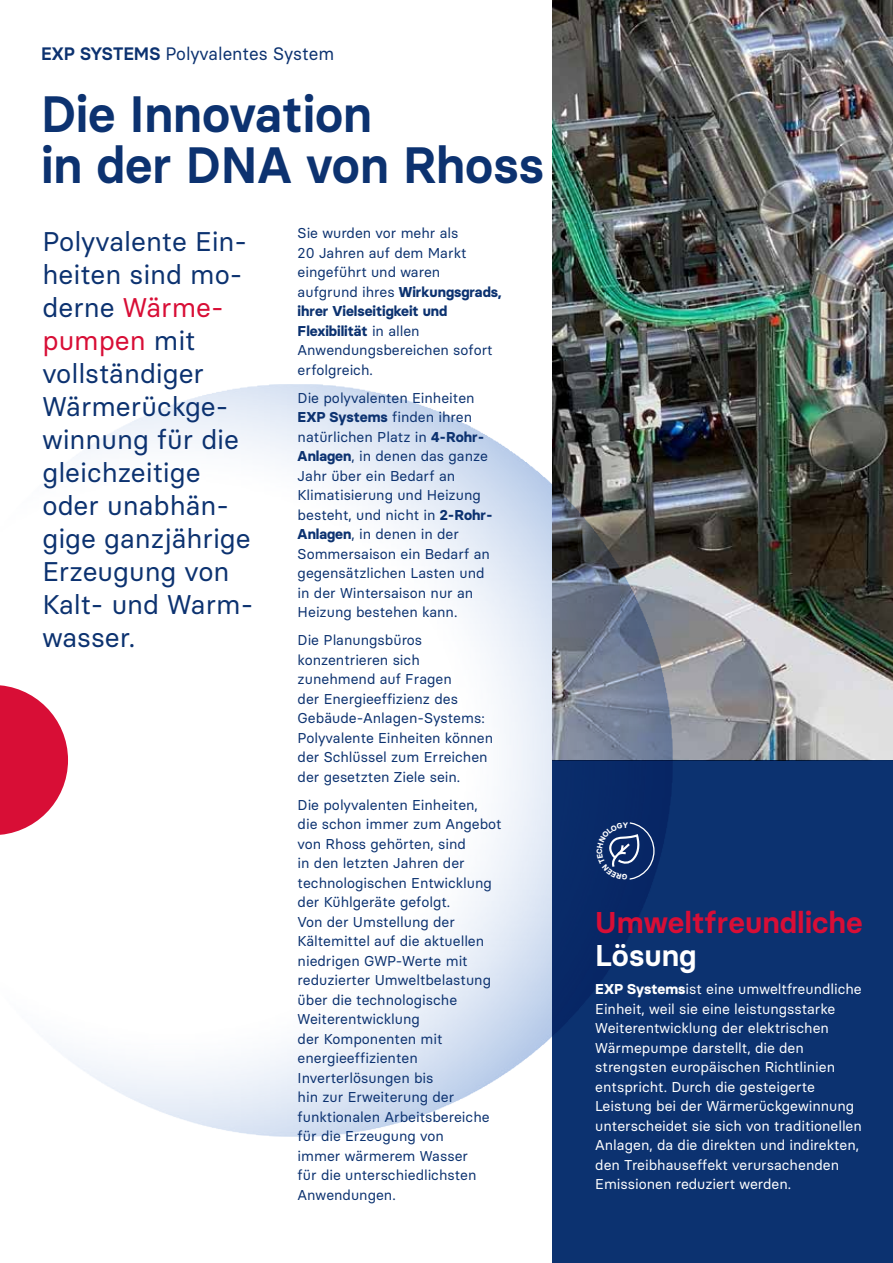
<style>
.page{position:relative;width:893px;height:1263px;background:#fff}
.page>*{position:absolute;margin:0;border:0;box-sizing:border-box;transform-origin:0 0}
.t1{font:600 51px/51px "Basier Circle";color:#0c3270}
.t2{font:600 30px "Basier Circle";color:#d80e36}
.t3{font:600 30px "Basier Circle";color:#fff}
.t4{font:27px/33px "Basier Circle";color:#0c3270}
.t5{font:18px "Basier Circle";color:#0c3270}
.t6{font:14.25px/19.5px "Basier Circle";color:#0c3270}
.t7{font:14.25px/19.5px "Basier Circle";color:#fff}
.s1{font-weight:600}
.s2{color:#d80e36}
.s3{font-weight:700}
</style>
<div class="page">
<div style="left:553px;top:760px;width:340px;height:503px;background:#0c3270"></div>
<img style="left:553px;top:0;width:340px;height:760px">
<img style="left:50px;top:383px;width:623px;height:755px">
<svg style="left:0;top:685px;width:68px;height:150px"></svg>
<svg style="left:597px;top:821px;width:58px;height:60px"></svg>
<p class="t5" style="left:41px;top:42px;width:295px"><span class="s1">EXP SYSTEMS</span> Polyvalentes System</p>
<h1 class="t1" style="left:41px;top:88px;width:504px">Die Innovation<br>in der DNA von Rhoss</h1>
<h3 class="t4" style="left:43px;top:224px;width:212px">Polyvalente Ein&shy;heiten sind mo&shy;derne <span class="s2">Wärme&shy;pumpen</span> mit vollständiger<br>Wärmerückge&shy;winnung für die gleichzeitige oder unabhän&shy;gige ganzjährige<br>Erzeugung von<br>Kalt- und Warm&shy;wasser.</h3>
<p class="t6" style="left:298px;top:223px;width:205px">Sie wurden vor mehr als<br>20 Jahren auf dem Markt eingeführt und waren aufgrund ihres <span class="s3">Wirkungsgrads, ihrer Vielseitigkeit und<br>Flexibilität</span> in allen<br>Anwendungsbereichen sofort erfolgreich.</p>
<p class="t6" style="left:298px;top:388px;width:197px">Die polyvalenten Einheiten<br><span class="s3">EXP Systems</span> finden ihren natürlichen Platz in <span class="s3">4-Rohr-<br>Anlagen</span>, in denen das ganze<br>Jahr über ein Bedarf an<br>Klimatisierung und Heizung besteht, und nicht in <span class="s3">2-Rohr-<br>Anlagen</span>, in denen in der<br>Sommersaison ein Bedarf an gegensätzlichen Lasten und in der Wintersaison nur an<br>Heizung bestehen kann.</p>
<p class="t6" style="left:298px;top:630px;width:197px">Die Planungsbüros konzentrieren sich zunehmend auf Fragen<br>der Energieeffizienz des<br>Gebäude-Anlagen-Systems:<br>Polyvalente Einheiten können der Schlüssel zum Erreichen der gesetzten Ziele sein.</p>
<p class="t6" style="left:298px;top:795px;width:206px">Die polyvalenten Einheiten,<br>die schon immer zum Angebot von Rhoss gehörten, sind<br>in den letzten Jahren der technologischen Entwicklung der Kühlgeräte gefolgt.<br>Von der Umstellung der<br>Kältemittel auf die aktuellen niedrigen GWP-Werte mit reduzierter Umweltbelastung über die technologische<br>Weiterentwicklung<br>der Komponenten mit energieeffizienten<br>Inverterlösungen bis<br>hin zur Erweiterung der funktionalen Arbeitsbereiche für die Erzeugung von<br>immer wärmerem Wasser<br>für die unterschiedlichsten<br>Anwendungen.</p>
<h2 class="t2" style="left:595px;top:904px;width:269px">Umweltfreundliche</h2>
<h2 class="t3" style="left:595px;top:937px;width:103px">Lösung</h2>
<p class="t7" style="left:595px;top:979px;width:268px"><span class="s3">EXP Systems</span>ist eine umweltfreundliche Einheit, weil sie eine leistungsstarke Weiterentwicklung der elektrischen Wärmepumpe darstellt, die den strengsten europäischen Richtlinien entspricht. Durch die gesteigerte Leistung bei der Wärmerückgewinnung unterscheidet sie sich von traditionellen Anlagen, da die direkten und indirekten, den Treibhauseffekt verursachenden Emissionen reduziert werden.</p>
</div>
